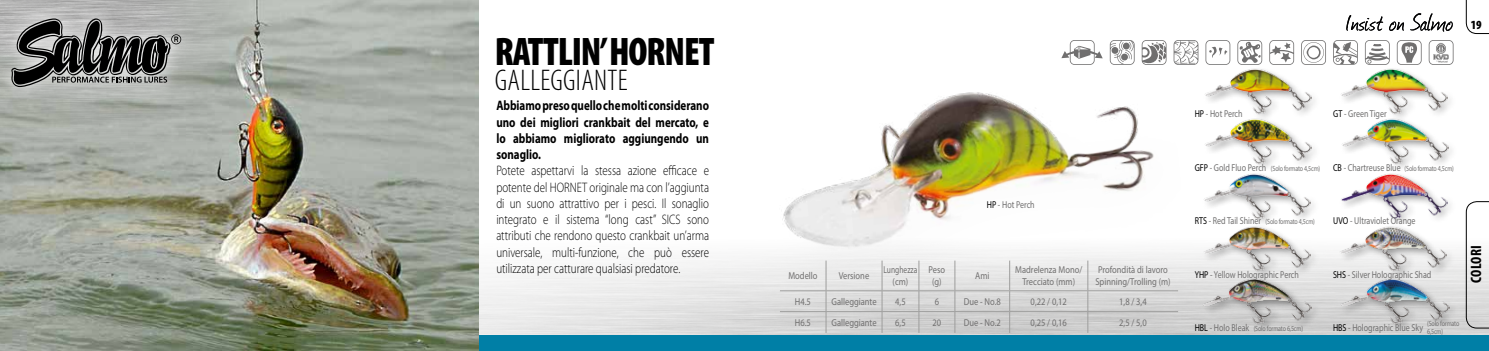
<style>
.page{position:relative;width:1489px;height:351px;background:#fff}
.page>*{position:absolute;margin:0;border:0;box-sizing:border-box;transform-origin:0 0}
.t1{font:900 condensed 40px "Myriad Pro";letter-spacing:-.03em;color:#000;scale:.96 1}
.t2{font:300 condensed 30px "Myriad Pro";letter-spacing:.01em;color:#000}
.t3{font:700 condensed 15px "Myriad Pro";letter-spacing:.02em;color:#000}
.t4{font:300 13.75px/16.2px "Myriad Pro";color:#000;text-align:justify;scale:.8 1}
.t5{font:700 13.75px/16.2px "Myriad Pro";color:#000;text-align:justify;scale:.8 1}
.t6{font:900 condensed 12.5px "Myriad Pro";color:#000}
.t7{font:10px "Myriad Pro";color:#706f6f;scale:.8 1}
.t8{font:10px/12px "Myriad Pro";color:#706f6f;text-align:center;scale:.85 1}
.t9{font:10px/12px "Myriad Pro";color:#706f6f;text-align:center;scale:.75 1}
.t10{font:7.5px/7.5px "Myriad Pro";letter-spacing:-.025em;color:#706f6f;scale:.8 1}
.s1{color:#000}
</style>
<div class="page">
<img style="left:478px;top:237px;width:1010px;height:98px">
<svg style="left:1346px;top:15px;width:36px;height:16px"></svg>
<svg style="left:1389px;top:22px;width:14px;height:9px"></svg>
<svg style="left:1410px;top:13px;width:42px;height:19px"></svg>
<svg style="left:1465px;top:0;width:23px;height:34px"></svg>
<div style="left:0;top:335px;width:1488px;height:16px;background:#007fa6"></div>
<img style="left:0;top:0;width:478px;height:351px">
<img style="left:0;top:0;width:314px;height:326px">
<div style="left:0;top:3px;width:197px;height:100px;background:#fff;opacity:.75"></div>
<svg style="left:11px;top:18px;width:170px;height:69px;background:#707170"></svg>
<svg style="left:1465px;top:201px;width:23px;height:127px"></svg>
<svg style="left:1301px;top:40px;width:24px;height:25px"></svg>
<svg style="left:1109px;top:40px;width:25px;height:18px"></svg>
<svg style="left:1333px;top:40px;width:24px;height:25px"></svg>
<svg style="left:1141px;top:40px;width:25px;height:18px"></svg>
<svg style="left:1428px;top:40px;width:25px;height:25px"></svg>
<svg style="left:1237px;top:40px;width:25px;height:25px"></svg>
<svg style="left:1396px;top:40px;width:25px;height:25px"></svg>
<svg style="left:1205px;top:40px;width:25px;height:25px"></svg>
<svg style="left:1269px;top:40px;width:24px;height:25px"></svg>
<svg style="left:1061px;top:40px;width:41px;height:18px"></svg>
<svg style="left:1364px;top:40px;width:25px;height:25px"></svg>
<svg style="left:1173px;top:40px;width:25px;height:25px"></svg>
<div style="left:1338px;top:224px;width:117px;height:56px;background:#000;opacity:.4"></div>
<img style="left:1338px;top:226px;width:108px;height:46px">
<div style="left:1202px;top:224px;width:117px;height:56px;background:#000;opacity:.4"></div>
<img style="left:1202px;top:227px;width:108px;height:45px">
<div style="left:1202px;top:172px;width:117px;height:55px;background:#fff"></div>
<img style="left:1204px;top:174px;width:106px;height:45px">
<div style="left:1339px;top:172px;width:117px;height:55px;background:#fff"></div>
<img style="left:1341px;top:174px;width:106px;height:45px">
<div style="left:1203px;top:67px;width:117px;height:55px;background:#000;opacity:.4"></div>
<img style="left:1203px;top:69px;width:108px;height:45px">
<img style="left:1342px;top:122px;width:106px;height:42px">
<div style="left:1338px;top:67px;width:117px;height:55px;background:#000;opacity:.4"></div>
<img style="left:1338px;top:69px;width:109px;height:45px">
<div style="left:1203px;top:117px;width:117px;height:55px;background:#fff"></div>
<img style="left:1205px;top:119px;width:106px;height:45px">
<div style="left:1338px;top:276px;width:119px;height:57px;background:#000;opacity:.4"></div>
<img style="left:1339px;top:278px;width:109px;height:46px">
<div style="left:1201px;top:276px;width:119px;height:57px;background:#000;opacity:.4"></div>
<img style="left:1201px;top:278px;width:110px;height:46px">
<img style="left:761px;top:58px;width:425px;height:230px">
<hr style="left:825px;top:260px;width:1px;height:30px;background:#9d9d9c">
<hr style="left:881px;top:260px;width:1px;height:30px;background:#9d9d9c">
<hr style="left:918px;top:260px;width:1px;height:30px;background:#9d9d9c">
<hr style="left:954px;top:260px;width:1px;height:30px;background:#9d9d9c">
<hr style="left:1009px;top:260px;width:1px;height:30px;background:#9d9d9c">
<hr style="left:1087px;top:260px;width:1px;height:30px;background:#9d9d9c">
<hr style="left:780px;top:290px;width:46px;height:1px;background:#9d9d9c">
<hr style="left:826px;top:290px;width:56px;height:1px;background:#9d9d9c">
<hr style="left:882px;top:290px;width:36px;height:1px;background:#9d9d9c">
<hr style="left:918px;top:290px;width:36px;height:1px;background:#9d9d9c">
<hr style="left:954px;top:290px;width:55px;height:1px;background:#9d9d9c">
<hr style="left:1009px;top:290px;width:78px;height:1px;background:#9d9d9c">
<hr style="left:1087px;top:290px;width:90px;height:1px;background:#9d9d9c">
<hr style="left:780px;top:311px;width:46px;height:1px;background:#9d9d9c">
<hr style="left:826px;top:311px;width:56px;height:1px;background:#9d9d9c">
<svg style="left:825px;top:291px;width:1px;height:42px"></svg>
<hr style="left:882px;top:311px;width:36px;height:1px;background:#9d9d9c">
<svg style="left:881px;top:291px;width:1px;height:42px"></svg>
<hr style="left:918px;top:311px;width:36px;height:1px;background:#9d9d9c">
<svg style="left:918px;top:291px;width:1px;height:42px"></svg>
<hr style="left:954px;top:311px;width:55px;height:1px;background:#9d9d9c">
<svg style="left:954px;top:291px;width:1px;height:42px"></svg>
<hr style="left:1009px;top:311px;width:78px;height:1px;background:#9d9d9c">
<svg style="left:1009px;top:291px;width:1px;height:42px"></svg>
<hr style="left:1087px;top:311px;width:90px;height:1px;background:#9d9d9c">
<svg style="left:1087px;top:291px;width:1px;height:42px"></svg>
<h1 class="t1" style="left:495px;top:30px;width:230px">RATTLIN’HORNET</h1>
<h2 class="t2" style="left:495px;top:63px;width:134px">GALLEGGIANTE</h2>
<p class="t5" style="left:496px;top:98px;width:267px">Abbiamo preso quello che molti considerano uno dei migliori crankbait del mercato, e lo abbiamo migliorato aggiungendo un sonaglio.</p>
<p class="t4" style="left:496px;top:163px;width:267px">Potete aspettarvi la stessa azione efficace e potente del HORNET originale ma con l’aggiunta di un suono attrattivo per i pesci. Il sonaglio integrato e il sistema “long cast” SICS sono attributi che rendono questo crankbait un’arma universale, multi-funzione, che può essere utilizzata per catturare qualsiasi predatore.</p>
<p class="t6" style="left:1470px;top:18px;width:13px">19</p>
<p class="t7" style="left:986px;top:198px;width:61px"><span class="s1">HP</span> - Hot Perch</p>
<p class="t8" style="left:788px;top:270px;width:36px">Modello</p>
<p class="t8" style="left:838px;top:270px;width:37px">Versione</p>
<p class="t9" style="left:883px;top:264px;width:47px">Lunghezza (cm)</p>
<p class="t8" style="left:928px;top:264px;width:21px">Peso (g)</p>
<p class="t8" style="left:975px;top:270px;width:18px">Ami</p>
<p class="t8" style="left:1015px;top:264px;width:80px">Madrelenza Mono/<br>Trecciato (mm)</p>
<p class="t8" style="left:1095px;top:264px;width:90px;text-align:left">Profondità di lavoro<br>Spinning/Trolling (m)</p>
<p class="t8" style="left:795px;top:295px;width:20px">H4.5</p>
<p class="t8" style="left:831px;top:295px;width:55px">Galleggiante</p>
<p class="t8" style="left:895px;top:295px;width:14px">4,5</p>
<p class="t8" style="left:934px;top:295px;width:7px">6</p>
<p class="t8" style="left:963px;top:295px;width:45px">Due - No.8</p>
<p class="t8" style="left:1030px;top:295px;width:44px">0,22 / 0,12</p>
<p class="t8" style="left:1119px;top:295px;width:34px">1,8 / 3,4</p>
<p class="t8" style="left:795px;top:316px;width:20px">H6.5</p>
<p class="t8" style="left:831px;top:316px;width:55px">Galleggiante</p>
<p class="t8" style="left:895px;top:316px;width:14px">6,5</p>
<p class="t8" style="left:932px;top:316px;width:12px">20</p>
<p class="t8" style="left:963px;top:316px;width:45px">Due - No.2</p>
<p class="t8" style="left:1030px;top:316px;width:44px">0,25 / 0,16</p>
<p class="t8" style="left:1119px;top:316px;width:34px">2,5 / 5,0</p>
<p class="t7" style="left:1194px;top:108px;width:61px"><span class="s1">HP</span> - Hot Perch</p>
<p class="t7" style="left:1333px;top:108px;width:68px"><span class="s1">GT</span> - Green Tiger</p>
<p class="t7" style="left:1194px;top:161px;width:91px"><span class="s1">GFP</span> - Gold Fluo Perch</p>
<p class="t7" style="left:1332px;top:161px;width:86px"><span class="s1">CB</span> - Chartreuse Blue</p>
<p class="t10" style="left:1270px;top:164px;width:63px">(Solo formato 4,5cm)</p>
<p class="t10" style="left:1404px;top:164px;width:63px">(Solo formato 4,5cm)</p>
<p class="t7" style="left:1194px;top:215px;width:85px"><span class="s1">RTS</span> - Red Tail Shiner</p>
<p class="t7" style="left:1333px;top:215px;width:104px"><span class="s1">UVO</span> - Ultraviolet Orange</p>
<p class="t10" style="left:1265px;top:217px;width:63px">(Solo formato 4,5cm)</p>
<p class="t7" style="left:1194px;top:268px;width:132px"><span class="s1">YHP</span> - Yellow Holographic Perch</p>
<p class="t7" style="left:1332px;top:268px;width:124px"><span class="s1">SHS</span> - Silver Holographic Shad</p>
<p class="t3" style="left:1466px;top:283px;width:39px;rotate:-90deg">COLORI</p>
<p class="t7" style="left:1194px;top:321px;width:70px"><span class="s1">HBL</span> - Holo Bleak</p>
<p class="t10" style="left:1253px;top:324px;width:63px">(Solo formato 6,5cm)</p>
<p class="t10" style="left:1426px;top:319px;width:42px">(Solo formato<br>6,5cm)</p>
<p class="t7" style="left:1332px;top:321px;width:114px"><span class="s1">HBS</span> - Holographic Blue Sky</p>
</div>
